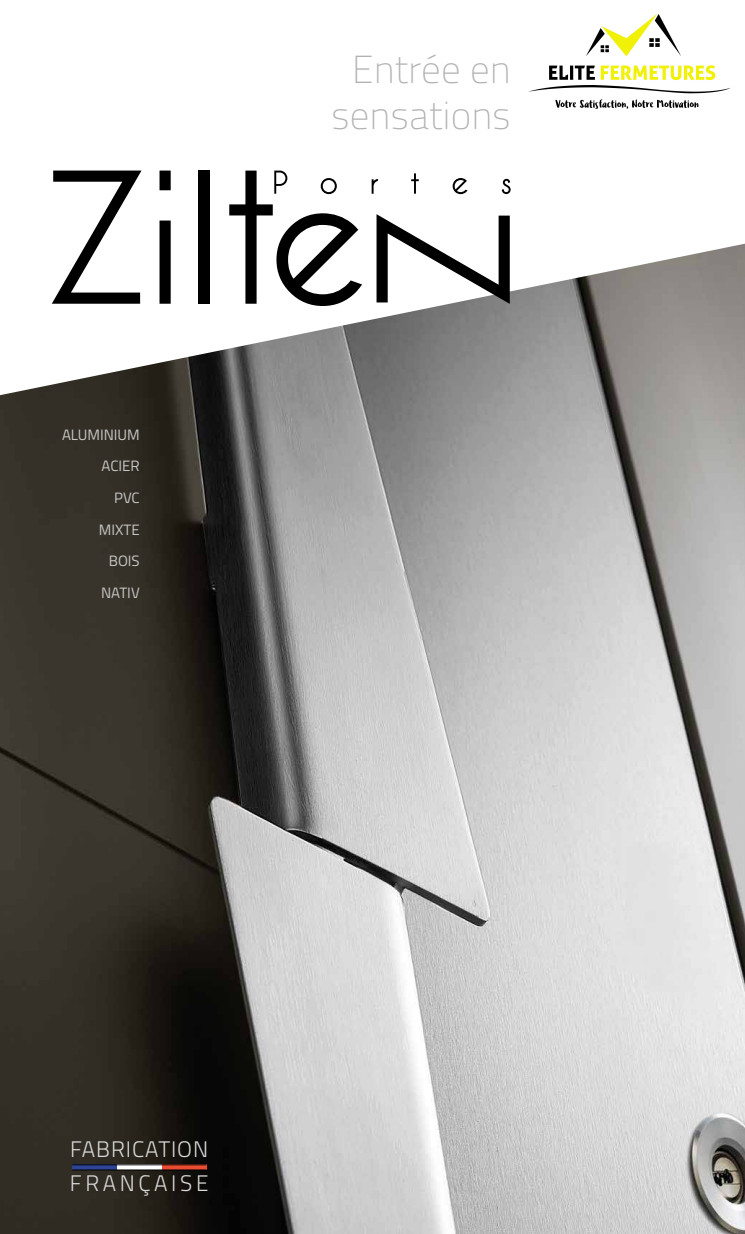
<style>
.page{position:relative;width:745px;height:1234px;background:#fff}
.page>*{position:absolute;margin:0;border:0;box-sizing:border-box;transform-origin:0 0}
.t1{font:200 39px/45.6px "Cairo";letter-spacing:.01em;color:#b3b2b2;text-align:center}
.t2{font:300 22.5px/34px "Cairo";letter-spacing:.04em;color:#dadada}
.t3{font:15px/31.5px "Cairo";color:#c6c6c6;text-align:right}
</style>
<div class="page">
<img style="left:0;top:244px;width:744px;height:989px">
<svg style="left:159px;top:170px;width:11px;height:133px"></svg>
<div style="left:198px;top:170px;width:11px;height:133px;background:#000"></div>
<svg style="left:52px;top:170px;width:89px;height:133px"></svg>
<svg style="left:376px;top:214px;width:133px;height:90px"></svg>
<svg style="left:229px;top:170px;width:133px;height:136px"></svg>
<svg style="left:371px;top:179px;width:6px;height:15px"></svg>
<svg style="left:411px;top:173px;width:7px;height:21px"></svg>
<svg style="left:452px;top:178px;width:15px;height:16px"></svg>
<svg style="left:501px;top:179px;width:9px;height:15px"></svg>
<svg style="left:72px;top:1165px;width:45px;height:4px"></svg>
<svg style="left:117px;top:1165px;width:45px;height:4px"></svg>
<svg style="left:162px;top:1165px;width:44px;height:4px"></svg>
<hr style="left:72px;top:1164px;width:134px;height:1px;background:#000">
<hr style="left:72px;top:1169px;width:134px;height:1px;background:#000">
<img style="left:528px;top:13px;width:203px;height:96px">
<p class="t3" style="left:62px;top:419px;width:79px">ALUMINIUM<br>ACIER<br>PVC<br>MIXTE<br>BOIS<br>NATIV</p>
<h1 class="t1" style="left:331px;top:47px;width:180px">Entrée en sensations</h1>
<h2 class="t2" style="left:70px;top:1132px;width:140px">FABRICATION<br>FRANÇAISE</h2>
</div>
